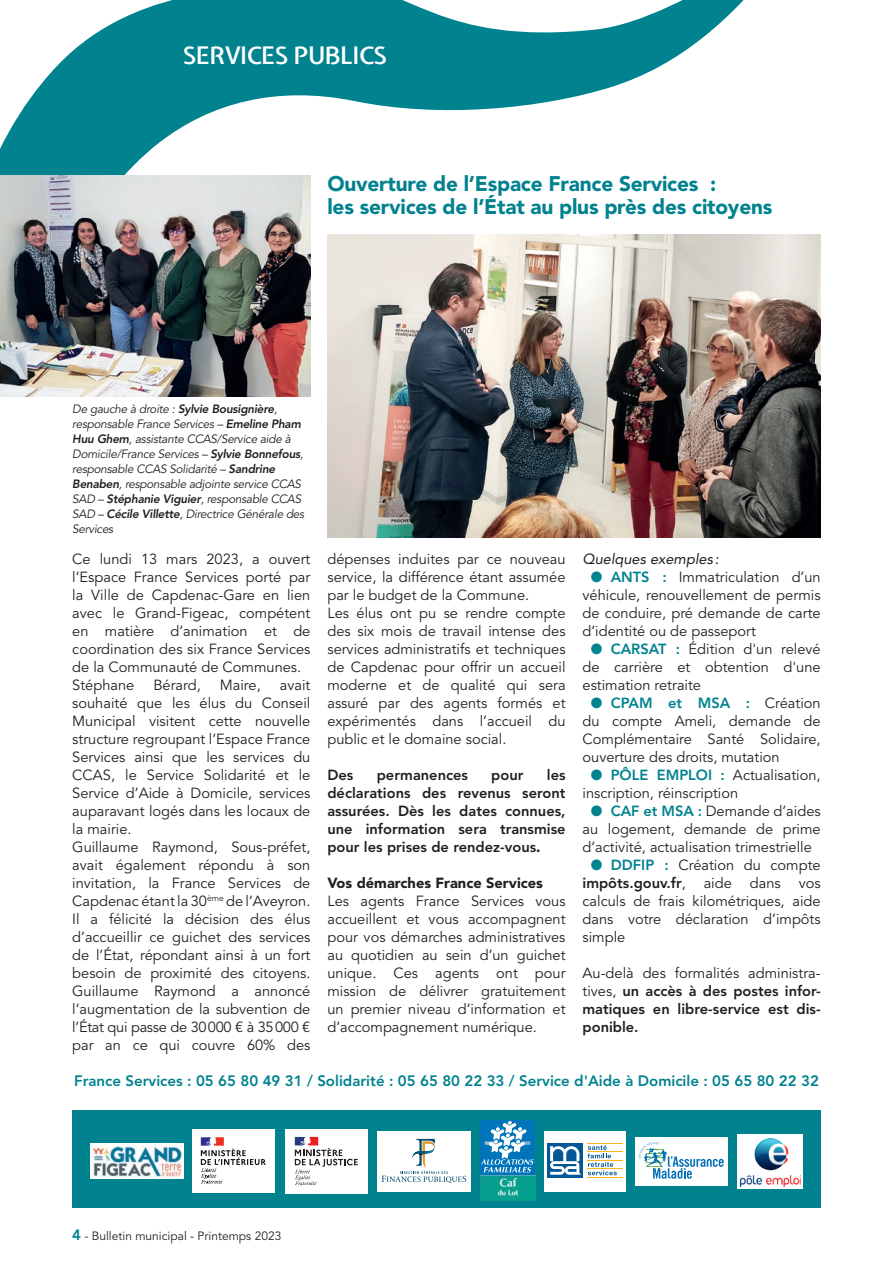
<style>
.page{position:relative;width:893px;height:1263px;background:#fff}
.page>*{position:absolute;margin:0;border:0;box-sizing:border-box;transform-origin:0 0}
.t1{font:600 24px "Expletus Sans";letter-spacing:-.02em;color:#fff}
.t2{font:900 21px/22.5px "Avenir LT Std";letter-spacing:-.01em;color:#00828f}
.t3{font:800 15px "Avenir LT Std";color:#00828f}
.t4{font:14.7px/18px "Avenir LT Std";color:#231f20;text-align:justify}
.t5{font:800 14.7px/18px "Avenir LT Std";color:#231f20;text-align:justify}
.t6{font:900 14.7px "Avenir LT Std";color:#231f20}
.t7{font:italic 14.7px "Avenir LT Std";color:#231f20}
.t8{font:italic 12px/15px "Avenir LT Std";letter-spacing:-.02em;color:#231f20}
.t9{font:12px "Avenir LT Std";color:#231f20}
.s1{font-weight:800}
.s2{font-weight:900}
.s3{color:#00828f}
.s4{font-weight:800;color:#00828f}
.s5{font-weight:400}
.s6{font-weight:800;font-size:15px;color:#00828f}
</style>
<div class="page">
<svg style="left:0;top:0;width:821px;height:538px"></svg>
<img style="left:327px;top:235px;width:494px;height:302px">
<div style="left:72px;top:1110px;width:749px;height:98px;background:#00828f"></div>
<img style="left:0;top:175px;width:310px;height:221px">
<div style="left:377px;top:1131px;width:93px;height:60px;background:#fff"></div>
<svg style="left:382px;top:1139px;width:84px;height:44px"></svg>
<div style="left:544px;top:1131px;width:82px;height:60px;background:#fff"></div>
<svg style="left:588px;top:1145px;width:29px;height:30px"></svg>
<hr style="left:587px;top:1143px;width:35px;height:1px;background:#fcb51d">
<hr style="left:587px;top:1152px;width:35px;height:1px;background:#fcb51d">
<hr style="left:587px;top:1160px;width:35px;height:1px;background:#fcb51d">
<hr style="left:587px;top:1169px;width:35px;height:1px;background:#fcb51d">
<hr style="left:587px;top:1177px;width:35px;height:1px;background:#fcb51d">
<div style="left:547px;top:1143px;width:35px;height:34px;background:#045695"></div>
<svg style="left:550px;top:1146px;width:32px;height:29px"></svg>
<div style="left:737px;top:1134px;width:66px;height:54px;background:#fff"></div>
<img style="left:740px;top:1139px;width:60px;height:47px">
<div style="left:192px;top:1129px;width:83px;height:63px;background:#fff"></div>
<svg style="left:201px;top:1137px;width:65px;height:46px"></svg>
<div style="left:285px;top:1129px;width:83px;height:64px;background:#fff"></div>
<svg style="left:295px;top:1137px;width:63px;height:48px"></svg>
<img style="left:480px;top:1175px;width:55px;height:25px">
<svg style="left:480px;top:1120px;width:55px;height:55px"></svg>
<svg style="left:481px;top:1121px;width:53px;height:51px;background:#4d9dcd"></svg>
<div style="left:635px;top:1137px;width:93px;height:48px;background:#fff"></div>
<svg style="left:638px;top:1142px;width:86px;height:37px"></svg>
<img style="left:90px;top:1144px;width:94px;height:35px">
<h1 class="t1" style="left:183px;top:43px;width:206px">SERVICES PUBLICS</h1>
<h2 class="t2" style="left:327px;top:173px;width:446px">Ouverture de l’Espace France Services :<br>les services de l’État au plus près des citoyens</h2>
<p class="t8" style="left:72px;top:402px;width:233px">De gauche à droite : <span class="s1">Sylvie Bousignière</span>, responsable France Services – <span class="s1">Emeline Pham Huu Ghem</span>, assistante CCAS/Service aide à Domicile/France Services – <span class="s1">Sylvie Bonnefous</span>, responsable CCAS Solidarité – <span class="s1">Sandrine Benaben</span>, responsable adjointe service CCAS SAD – <span class="s1">Stéphanie Viguier</span>, responsable CCAS SAD – <span class="s1">Cécile Villette</span>, Directrice Générale des Services</p>
<p class="t4" style="left:72px;top:550px;width:240px;text-align:left">Ce lundi 13 mars 2023, a ouvert l’Espace France Services porté par la Ville de Capdenac-Gare en lien avec le Grand-Figeac, compétent en matière d’animation et de coordination des six France Services de la Communauté de Communes.<br>Stéphane</p>
<p class="t4" style="left:153px;top:676px;width:49px">Bérard,</p>
<p class="t4" style="left:220px;top:676px;width:42px">Maire,</p>
<p class="t4" style="left:72px;top:676px;width:240px;text-align:left;text-indent:208px">avait souhaité que les élus du Conseil<br>Municipal visitent cette nouvelle structure regroupant l’Espace France<br>Services ainsi que les services du<br>CCAS, le Service Solidarité et le<br>Service d’Aide à Domicile, services auparavant logés dans les locaux de la mairie.<br>Guillaume Raymond, Sous-préfet, avait également répondu à son invitation, la France Services de<br>Capdenac étant la 30<sup>ème</sup> de l’Aveyron.<br>Il a félicité la décision des élus d’accueillir ce guichet des services de l’État, répondant ainsi à un fort besoin de proximité des citoyens.<br>Guillaume Raymond a annoncé l’augmentation de la subvention de l’État qui passe de 30000 € à 35000 € par an ce qui couvre 60% des</p>
<p class="t4" style="left:327px;top:550px;width:240px;text-align:left">dépenses induites par ce nouveau service, la différence étant assumée par le budget de la Commune.<br>Les élus ont pu se rendre compte des six mois de travail intense des services administratifs et techniques de Capdenac pour offrir un accueil moderne et de qualité qui sera assuré par des agents formés et expérimentés dans l’accueil du public et le domaine social.</p>
<p class="t5" style="left:327px;top:766px;width:27px">Des</p>
<p class="t5" style="left:377px;top:766px;width:93px">permanences</p>
<p class="t5" style="left:491px;top:766px;width:34px">pour</p>
<p class="t5" style="left:327px;top:766px;width:240px;text-indent:219px">les déclarations des revenus seront assurées. Dès les dates connues, une information sera transmise pour les prises de rendez-vous<span class="s2">.</span></p>
<p class="t6" style="left:327px;top:874px;width:217px">Vos démarches France Services</p>
<p class="t4" style="left:327px;top:892px;width:240px">Les agents France Services vous accueillent et vous accompagnent pour vos démarches administratives au quotidien au sein d’un guichet unique. Ces agents ont pour mission de délivrer gratuitement un premier niveau d’information et d’accompagnement numérique.</p>
<p class="t7" style="left:583px;top:550px;width:138px">Quelques exemples :</p>
<p class="t4" style="left:583px;top:568px;width:240px;text-indent:8px"><span class="s3">●</span> <span class="s4">ANTS :</span> Immatriculation d’un véhicule, renouvellement de permis de conduire, pré demande de carte d’identité ou de passeport</p>
<p class="t4" style="left:583px;top:640px;width:240px;text-indent:8px"><span class="s3">●</span> <span class="s4">CARSAT :</span> Édition d'un relevé de carrière et obtention d'une estimation retraite</p>
<p class="t4" style="left:583px;top:694px;width:240px;text-indent:8px"><span class="s3">●</span> <span class="s4">CPAM et MSA :</span> Création du compte Ameli, demande de Complémentaire Santé Solidaire, ouverture des droits, mutation</p>
<p class="t4" style="left:583px;top:766px;width:240px;text-indent:8px"><span class="s3">●</span> <span class="s4">PÔLE EMPLOI :</span> Actualisation, inscription, réinscription</p>
<p class="t4" style="left:583px;top:802px;width:240px;text-indent:8px"><span class="s3">●</span> <span class="s4">CAF et MSA :</span> Demande d’aides au logement, demande de prime d’activité, actualisation trimestrielle</p>
<p class="t4" style="left:583px;top:856px;width:240px;text-indent:8px"><span class="s3">●</span> <span class="s4">DDFIP :</span> Création du compte <span class="s1">impôts.gouv.fr</span>, aide dans vos calculs de frais kilométriques, aide dans votre déclaration d’impôts simple</p>
<p class="t5" style="left:583px;top:964px;width:240px"><span class="s5">Au-delà des formalités administra&shy;tives,</span> un accès à des postes infor&shy;matiques en libre-service est dis&shy;ponible.</p>
<p class="t3" style="left:74px;top:1072px;width:746px">France Services : 05 65 80 49 31 / Solidarité : 05 65 80 22 33 / Service d'Aide à Domicile : 05 65 80 22 32</p>
<p class="t9" style="left:72px;top:1229px;width:211px"><span class="s6">4</span> - Bulletin municipal - Printemps 2023</p>
</div>
